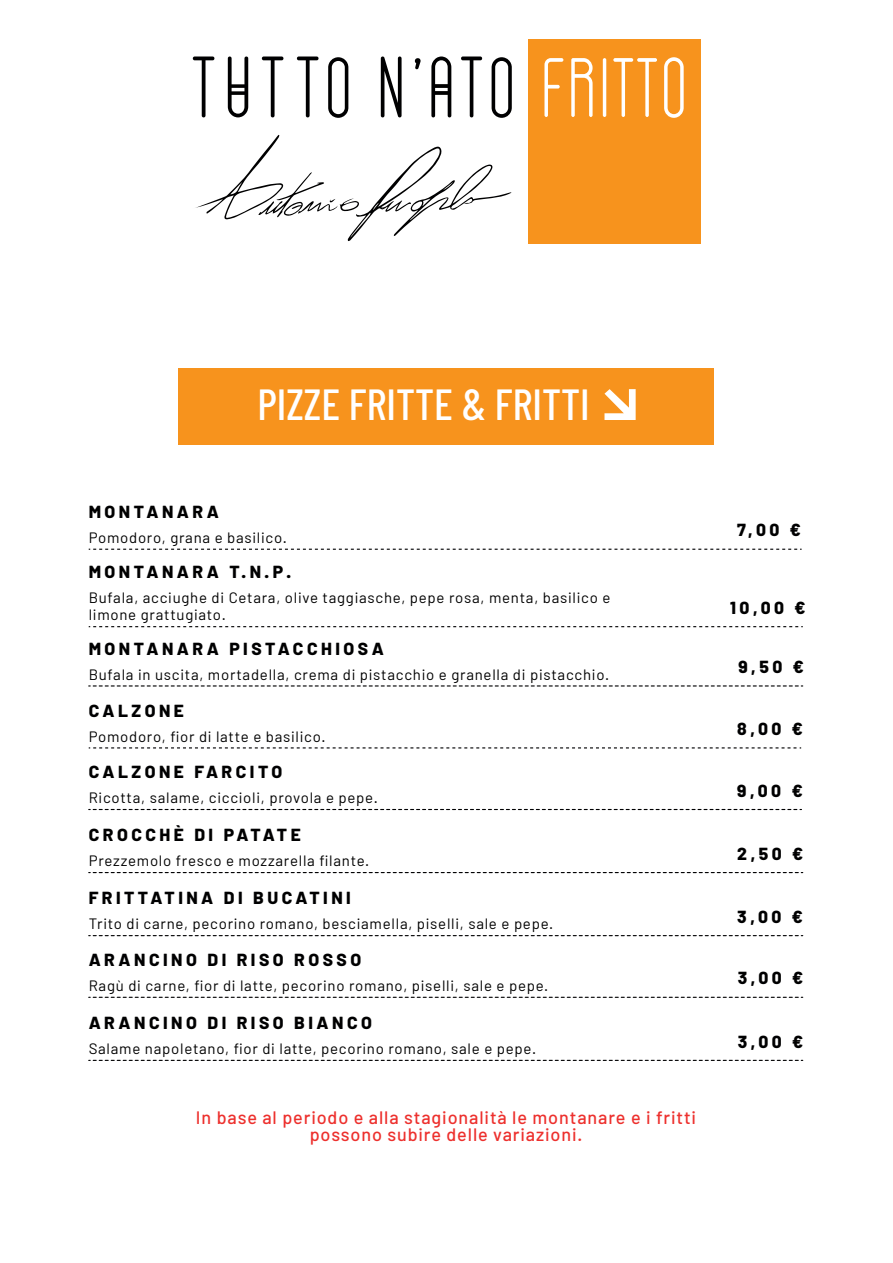
<style>
.page{position:relative;width:893px;height:1263px;background:#fff}
.page>*{position:absolute;margin:0;border:0;box-sizing:border-box;transform-origin:0 0}
.t1{font:500 43.5px "Barlow Condensed";color:#fff}
.t2{font:500 18px/16.6px "Barlow";letter-spacing:.05em;color:#ed302d;text-align:center}
.t3{font:800 17.4px "Barlow";letter-spacing:.2em;color:#000001}
.t4{font:15px/16.6px "Barlow";letter-spacing:.05em;color:#000001}
</style>
<div class="page">
<svg style="left:381px;top:57px;width:21px;height:60px"></svg>
<svg style="left:415px;top:58px;width:6px;height:11px"></svg>
<svg style="left:431px;top:57px;width:20px;height:60px"></svg>
<svg style="left:461px;top:57px;width:21px;height:60px"></svg>
<div style="left:528px;top:39px;width:172px;height:205px;background:#f7931d"></div>
<svg style="left:193px;top:57px;width:21px;height:60px"></svg>
<svg style="left:262px;top:57px;width:21px;height:60px"></svg>
<svg style="left:297px;top:57px;width:22px;height:60px"></svg>
<svg style="left:195px;top:135px;width:316px;height:106px"></svg>
<svg style="left:228px;top:57px;width:20px;height:60px"></svg>
<svg style="left:492px;top:57px;width:20px;height:61px"></svg>
<svg style="left:328px;top:57px;width:20px;height:61px"></svg>
<svg style="left:544px;top:58px;width:19px;height:59px"></svg>
<svg style="left:571px;top:58px;width:22px;height:59px"></svg>
<hr style="left:603px;top:58px;width:3px;height:59px;background:#fff;border-radius:2px">
<svg style="left:613px;top:58px;width:44px;height:59px"></svg>
<svg style="left:664px;top:57px;width:20px;height:61px"></svg>
<svg style="left:89px;top:549px;width:713px;height:1px"></svg>
<svg style="left:89px;top:626px;width:714px;height:1px"></svg>
<svg style="left:89px;top:747px;width:712px;height:1px"></svg>
<svg style="left:89px;top:809px;width:712px;height:1px"></svg>
<svg style="left:89px;top:872px;width:714px;height:1px"></svg>
<svg style="left:89px;top:935px;width:714px;height:1px"></svg>
<svg style="left:89px;top:997px;width:714px;height:1px"></svg>
<svg style="left:89px;top:1060px;width:714px;height:1px"></svg>
<div style="left:179px;top:368px;width:535px;height:76px;background:#f7931d"></div>
<svg style="left:604px;top:389px;width:32px;height:31px"></svg>
<svg style="left:89px;top:685px;width:714px;height:1px"></svg>
<h1 class="t1" style="left:257px;top:373px;width:334px">PIZZE FRITTE &amp; FRITTI</h1>
<p class="t3" style="left:89px;top:501px;width:132px">MONTANARA</p>
<p class="t4" style="left:89px;top:529px;width:200px">Pomodoro, grana e basilico.</p>
<p class="t3" style="left:737px;top:519px;width:65px">7,00 €</p>
<p class="t3" style="left:89px;top:561px;width:204px">MONTANARA T.N.P.</p>
<p class="t4" style="left:89px;top:589px;width:523px">Bufala, acciughe di Cetara, olive taggiasche, pepe rosa, menta, basilico e limone grattugiato.</p>
<p class="t3" style="left:730px;top:597px;width:77px">10,00 €</p>
<p class="t3" style="left:89px;top:638px;width:297px">MONTANARA PISTACCHIOSA</p>
<p class="t4" style="left:89px;top:665px;width:522px">Bufala in uscita, mortadella, crema di pistacchio e granella di pistacchio.</p>
<p class="t3" style="left:738px;top:656px;width:67px">9,50 €</p>
<p class="t3" style="left:89px;top:699px;width:97px">CALZONE</p>
<p class="t4" style="left:89px;top:727px;width:238px">Pomodoro, fior di latte e basilico.</p>
<p class="t3" style="left:737px;top:718px;width:67px">8,00 €</p>
<p class="t3" style="left:89px;top:761px;width:195px">CALZONE FARCITO</p>
<p class="t4" style="left:89px;top:789px;width:291px">Ricotta, salame, ciccioli, provola e pepe.</p>
<p class="t3" style="left:737px;top:779px;width:67px">9,00 €</p>
<p class="t3" style="left:89px;top:824px;width:214px">CROCCHÈ DI PATATE</p>
<p class="t4" style="left:89px;top:852px;width:282px">Prezzemolo fresco e mozzarella filante.</p>
<p class="t3" style="left:737px;top:843px;width:67px">2,50 €</p>
<p class="t3" style="left:89px;top:887px;width:264px">FRITTATINA DI BUCATINI</p>
<p class="t4" style="left:89px;top:915px;width:466px">Trito di carne, pecorino romano, besciamella, piselli, sale e pepe.</p>
<p class="t3" style="left:737px;top:906px;width:67px">3,00 €</p>
<p class="t3" style="left:89px;top:949px;width:274px">ARANCINO DI RISO ROSSO</p>
<p class="t4" style="left:89px;top:977px;width:461px">Ragù di carne, fior di latte, pecorino romano, piselli, sale e pepe.</p>
<p class="t3" style="left:89px;top:1012px;width:285px">ARANCINO DI RISO BIANCO</p>
<p class="t4" style="left:89px;top:1040px;width:449px">Salame napoletano, fior di latte, pecorino romano, sale e pepe.</p>
<p class="t2" style="left:196px;top:1109px;width:502px">In base al periodo e alla stagionalità le montanare e i fritti possono subire delle variazioni.</p>
<p class="t3" style="left:738px;top:967px;width:67px">3,00 €</p>
<p class="t3" style="left:738px;top:1030px;width:67px">3,00 €</p>
</div>
